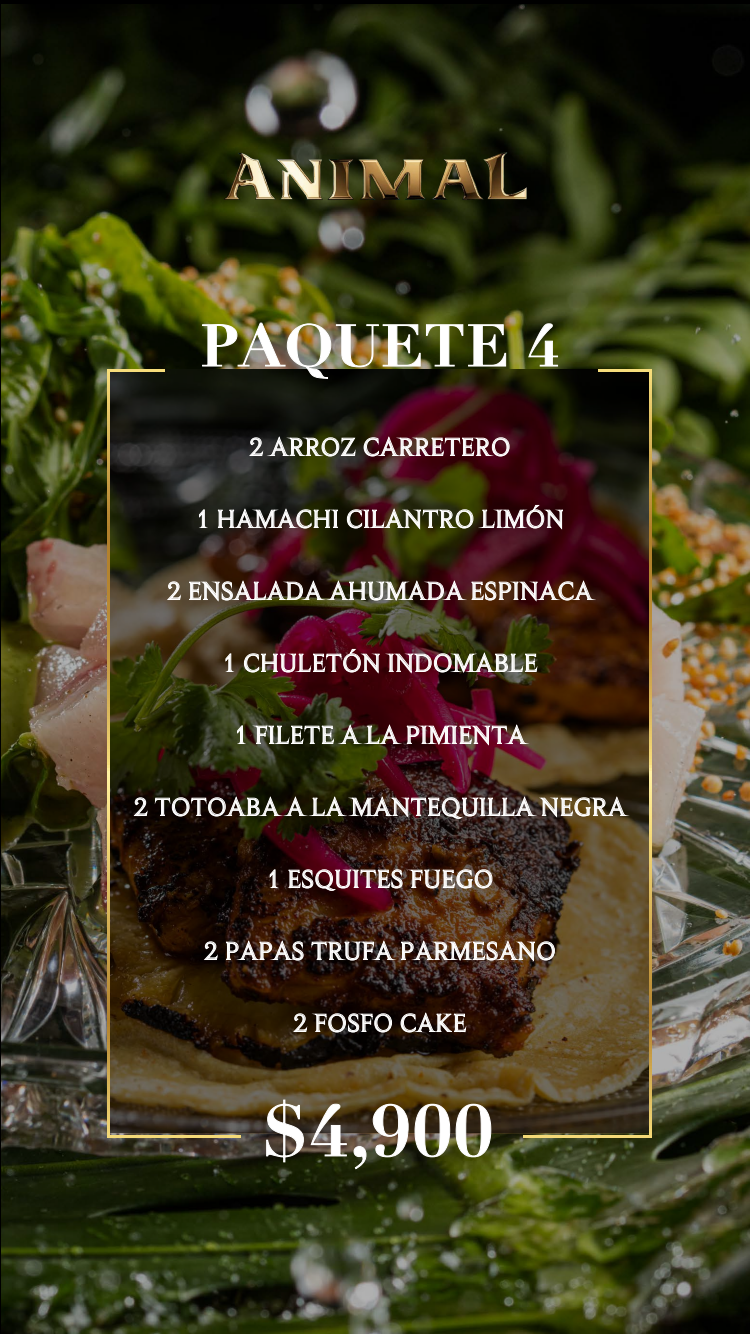
<style>
.page{position:relative;width:750px;height:1334px;background:#fff}
.page>*{position:absolute;margin:0;border:0;box-sizing:border-box;transform-origin:0 0}
.t1{font:700 71px "Didot";color:#fff}
.t2{font:700 58px "Didot";letter-spacing:.025em;color:#fff}
.t3{font:26px "Beaufort Pro";letter-spacing:.025em;color:#fff}
</style>
<div class="page">
<img style="left:2px;top:4px;width:748px;height:1330px">
<img style="left:244px;top:370px;width:276px;height:763px">
<img style="left:202px;top:322px;width:305px;height:57px">
<svg style="left:528px;top:323px;width:31px;height:44px"></svg>
<svg style="left:248px;top:435px;width:108px;height:22px;background:#5b5d4e"></svg>
<svg style="left:363px;top:435px;width:147px;height:22px;background:#744a50"></svg>
<img style="left:244px;top:504px;width:276px;height:26px">
<img style="left:244px;top:579px;width:276px;height:23px">
<img style="left:244px;top:648px;width:276px;height:26px">
<img style="left:244px;top:723px;width:276px;height:23px">
<img style="left:244px;top:795px;width:276px;height:24px">
<img style="left:269px;top:869px;width:224px;height:22px">
<img style="left:244px;top:939px;width:276px;height:23px">
<svg style="left:293px;top:1013px;width:99px;height:20px;background:#544c46"></svg>
<svg style="left:400px;top:1011px;width:67px;height:22px"></svg>
<svg style="left:266px;top:1099px;width:38px;height:64px;background:#5e5545"></svg>
<svg style="left:310px;top:1103px;width:37px;height:54px;background:#665b4b"></svg>
<img style="left:353px;top:1103px;width:139px;height:67px">
<svg style="left:520px;top:368px;width:134px;height:772px;background:#49331f"></svg>
<svg style="left:106px;top:368px;width:138px;height:772px;background:#332b19"></svg>
<img style="left:217px;top:139px;width:324px;height:82px">
<h2 class="t2" style="left:201px;top:309px;width:360px">PAQUETE 4</h2>
<p class="t3" style="left:250px;top:432px;width:262px">2 ARROZ CARRETERO</p>
<p class="t3" style="left:196px;top:504px;width:369px">1 HAMACHI CILANTRO LIMÓN</p>
<p class="t3" style="left:167px;top:576px;width:427px">2 ENSALADA AHUMADA ESPINACA</p>
<p class="t3" style="left:223px;top:648px;width:316px">1 CHULETÓN INDOMABLE</p>
<p class="t3" style="left:234px;top:720px;width:293px">1 FILETE A LA PIMIENTA</p>
<p class="t3" style="left:134px;top:792px;width:493px">2 TOTOABA A LA MANTEQUILLA NEGRA</p>
<p class="t3" style="left:267px;top:864px;width:228px">1 ESQUITES FUEGO</p>
<p class="t3" style="left:204px;top:936px;width:353px">2 PAPAS TRUFA PARMESANO</p>
<p class="t3" style="left:294px;top:1008px;width:174px">2 FOSFO CAKE</p>
<h1 class="t1" style="left:263px;top:1086px;width:232px">$4,900</h1>
</div>
